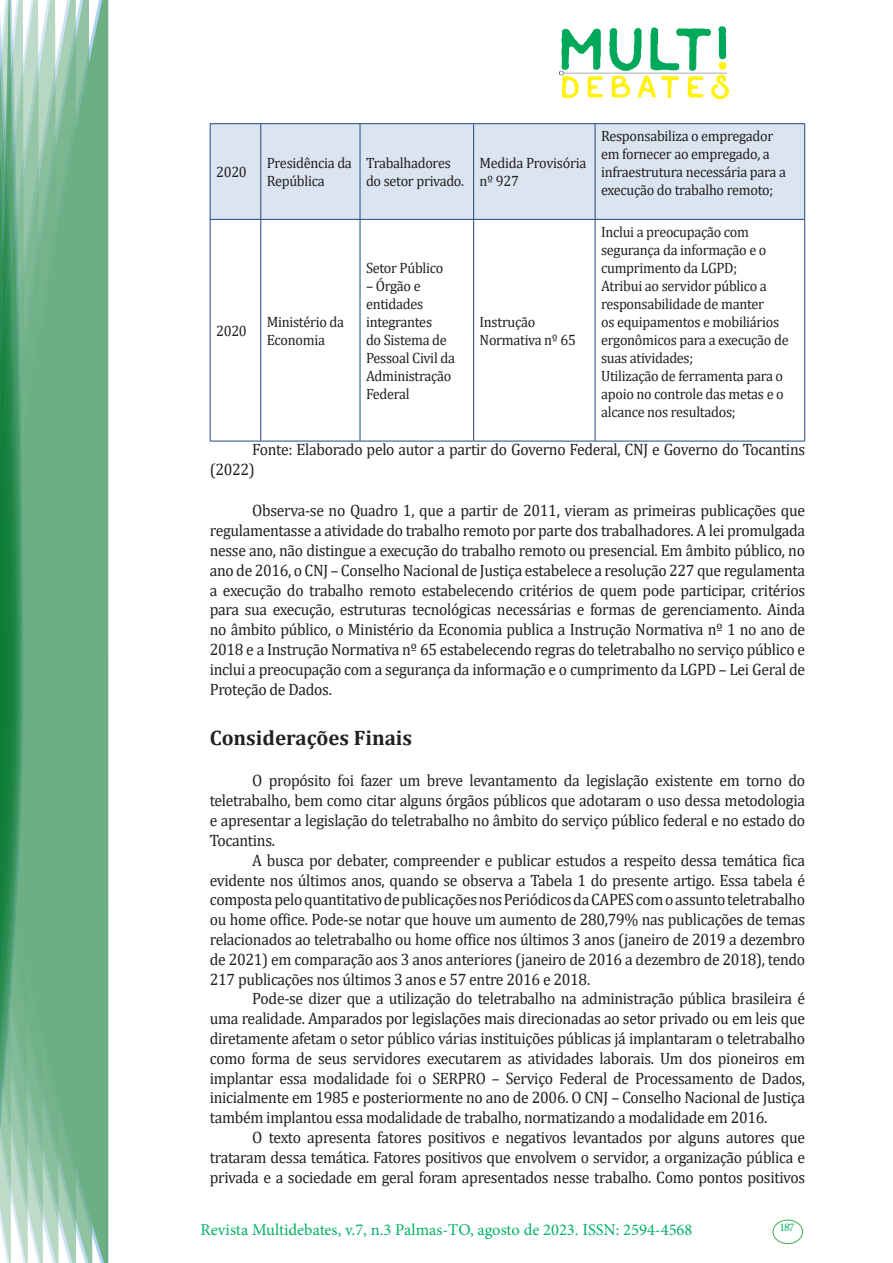
<style>
.page{position:relative;width:893px;height:1263px;background:#fff}
.page>*{position:absolute;margin:0;border:0;box-sizing:border-box;transform-origin:0 0}
.Titulo_2{font:700 21px "Cambria";color:#231f20}
.texto{font:16.5px/19.8px "Cambria";letter-spacing:-.02em;color:#231f20;text-align:justify;scale:.95 1}
.t1{font:16.5px "Minion Pro";color:#00b064}
.texto-2{font:15px/18px "Cambria";letter-spacing:-.02em;color:#231f20;scale:.95 1}
.t2{font:11.7px "Minion Pro";color:#00b064}
</style>
<div class="page">
<img style="left:559px;top:26px;width:169px;height:72px">
<div style="left:95px;top:0;width:14px;height:1263px;background:#6caf84"></div>
<svg style="left:79px;top:0;width:16px;height:1263px;background:#71b289"></svg>
<svg style="left:62px;top:0;width:17px;height:1263px;background:#75b48c"></svg>
<svg style="left:45px;top:0;width:17px;height:1263px;background:#7cb792"></svg>
<svg style="left:30px;top:0;width:15px;height:1263px;background:#80ba96"></svg>
<svg style="left:0;top:0;width:30px;height:1263px;background:#61a97f"></svg>
<div style="left:772px;top:1219px;width:31px;height:25px;border:1px solid #40ae49;border-radius:50%"></div>
<div style="left:211px;top:124px;width:593px;height:95px;background:#dbe5f1"></div>
<hr style="left:210px;top:123px;width:51px;height:1px;background:#1f497d">
<hr style="left:261px;top:123px;width:99px;height:1px;background:#1f497d">
<hr style="left:360px;top:123px;width:114px;height:1px;background:#1f497d">
<hr style="left:474px;top:123px;width:121px;height:1px;background:#1f497d">
<hr style="left:595px;top:123px;width:210px;height:1px;background:#1f497d">
<hr style="left:210px;top:219px;width:51px;height:1px;background:#1f497d">
<hr style="left:261px;top:219px;width:99px;height:1px;background:#1f497d">
<hr style="left:360px;top:219px;width:114px;height:1px;background:#1f497d">
<hr style="left:474px;top:219px;width:121px;height:1px;background:#1f497d">
<hr style="left:595px;top:219px;width:210px;height:1px;background:#1f497d">
<hr style="left:210px;top:441px;width:51px;height:1px;background:#1f497d">
<hr style="left:261px;top:441px;width:99px;height:1px;background:#1f497d">
<hr style="left:360px;top:441px;width:114px;height:1px;background:#1f497d">
<hr style="left:474px;top:441px;width:121px;height:1px;background:#1f497d">
<hr style="left:595px;top:441px;width:210px;height:1px;background:#1f497d">
<hr style="left:210px;top:124px;width:1px;height:95px;background:#1f497d">
<hr style="left:210px;top:220px;width:1px;height:221px;background:#1f497d">
<hr style="left:260px;top:124px;width:1px;height:95px;background:#1f497d">
<hr style="left:360px;top:124px;width:1px;height:95px;background:#1f497d">
<hr style="left:473px;top:124px;width:1px;height:95px;background:#1f497d">
<hr style="left:595px;top:124px;width:1px;height:95px;background:#1f497d">
<hr style="left:804px;top:124px;width:1px;height:95px;background:#1f497d">
<hr style="left:260px;top:220px;width:1px;height:221px;background:#1f497d">
<hr style="left:360px;top:220px;width:1px;height:221px;background:#1f497d">
<hr style="left:473px;top:220px;width:1px;height:221px;background:#1f497d">
<hr style="left:595px;top:220px;width:1px;height:221px;background:#1f497d">
<hr style="left:804px;top:220px;width:1px;height:221px;background:#1f497d">
<p class="texto-2" style="left:216px;top:163px;width:34px">2020</p>
<p class="texto-2" style="left:267px;top:154px;width:91px">Presidência da<br>República</p>
<p class="texto-2" style="left:366px;top:154px;width:105px">Trabalhadores do setor privado.</p>
<p class="texto-2" style="left:480px;top:154px;width:114px">Medida Provisória nº 927</p>
<p class="texto-2" style="left:601px;top:127px;width:196px">Responsabiliza o empregador em fornecer ao empregado, a infraestrutura necessária para a execução do trabalho remoto;</p>
<p class="texto-2" style="left:601px;top:223px;width:176px">Inclui a preocupação com segurança da informação e o cumprimento da LGPD;</p>
<p class="texto-2" style="left:601px;top:277px;width:199px">Atribui ao servidor público a responsabilidade de manter<br>os equipamentos e mobiliários ergonômicos para a execução de suas atividades;</p>
<p class="texto-2" style="left:601px;top:367px;width:194px;text-align:justify">Utilização de ferramenta para o apoio no controle das metas e o alcance nos resultados;</p>
<p class="texto" style="left:210px;top:440px;width:628px;text-indent:43px">Fonte: Elaborado pelo autor a partir do Governo Federal, CNJ e Governo do Tocantins (2022)</p>
<p class="texto" style="left:210px;top:501px;width:628px;text-indent:43px">Observa-se no Quadro 1, que a partir de 2011, vieram as primeiras publicações que regulamentasse a atividade do trabalho remoto por parte dos trabalhadores. A lei promulgada nesse ano, não distingue a execução do trabalho remoto ou presencial. Em âmbito público, no ano de 2016, o CNJ – Conselho Nacional de Justiça estabelece a resolução 227 que regulamenta a execução do trabalho remoto estabelecendo critérios de quem pode participar, critérios para sua execução, estruturas tecnológicas necessárias e formas de gerenciamento. Ainda no âmbito público, o Ministério da Economia publica a Instrução Normativa nº 1 no ano de 2018 e a Instrução Normativa nº 65 estabelecendo regras do teletrabalho no serviço público e inclui a preocupação com a segurança da informação e o cumprimento da LGPD – Lei Geral de Proteção de Dados.</p>
<p class="Titulo_2" style="left:210px;top:723px;width:204px">Considerações Finais</p>
<p class="texto" style="left:210px;top:771px;width:628px;text-indent:43px">O propósito foi fazer um breve levantamento da legislação existente em torno do teletrabalho, bem como citar alguns órgãos públicos que adotaram o uso dessa metodologia e apresentar a legislação do teletrabalho no âmbito do serviço público federal e no estado do Tocantins.</p>
<p class="texto" style="left:210px;top:850px;width:628px;text-indent:43px">A busca por debater, compreender e publicar estudos a respeito dessa temática fica evidente nos últimos anos, quando se observa a Tabela 1 do presente artigo. Essa tabela é composta pelo quantitativo de publicações nos Periódicos da CAPES com o assunto teletrabalho ou home office. Pode-se notar que houve um aumento de 280,79% nas publicações de temas relacionados ao teletrabalho ou home office nos últimos 3 anos (janeiro de 2019 a dezembro de 2021) em comparação aos 3 anos anteriores (janeiro de 2016 a dezembro de 2018), tendo 217 publicações nos últimos 3 anos e 57 entre 2016 e 2018.</p>
<p class="texto" style="left:210px;top:989px;width:628px;text-indent:43px">Pode-se dizer que a utilização do teletrabalho na administração pública brasileira é uma realidade. Amparados por legislações mais direcionadas ao setor privado ou em leis que diretamente afetam o setor público várias instituições públicas já implantaram o teletrabalho como forma de seus servidores executarem as atividades laborais. Um dos pioneiros em implantar essa modalidade foi o SERPRO – Serviço Federal de Processamento de Dados, inicialmente em 1985 e posteriormente no ano de 2006. O CNJ – Conselho Nacional de Justiça também implantou essa modalidade de trabalho, normatizando a modalidade em 2016.</p>
<p class="texto" style="left:210px;top:1127px;width:628px;text-indent:43px">O texto apresenta fatores positivos e negativos levantados por alguns autores que trataram dessa temática. Fatores positivos que envolvem o servidor, a organização pública e privada e a sociedade em geral foram apresentados nesse trabalho. Como pontos positivos</p>
<p class="texto-2" style="left:366px;top:259px;width:83px">Setor Público</p>
<p class="texto-2" style="left:366px;top:277px;width:95px">– Órgão e entidades integrantes<br>do Sistema de<br>Pessoal Civil da<br>Administração<br>Federal</p>
<p class="texto-2" style="left:216px;top:322px;width:34px">2020</p>
<p class="texto-2" style="left:267px;top:313px;width:83px">Ministério da<br>Economia</p>
<p class="texto-2" style="left:480px;top:313px;width:103px">Instrução<br>Normativa nº 65</p>
<p class="t1" style="left:200px;top:1218px;width:493px">Revista Multidebates, v.7, n.3 Palmas-TO, agosto de 2023. ISSN: 2594-4568</p>
<p class="t2" style="left:779px;top:1219px;width:16px">187</p>
</div>
